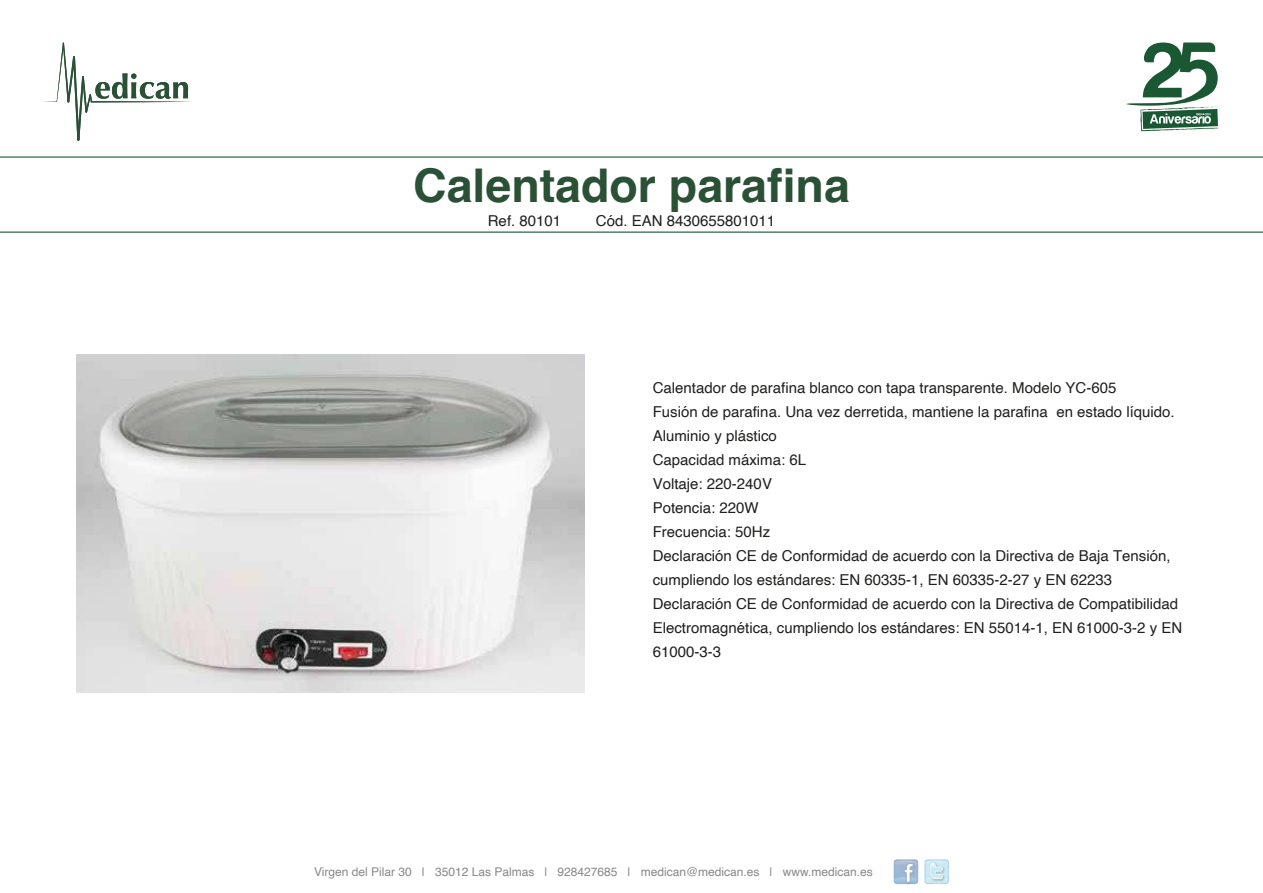
<style>
.page{position:relative;width:1263px;height:893px;background:#fff}
.page>*{position:absolute;margin:0;border:0;box-sizing:border-box;transform-origin:0 0}
.t1{font:700 46.5px "Helvetica";color:#2a5135}
.t2{font:15px/24px "Helvetica";color:#1f1f1d}
.t3{font:12px "Helvetica";color:#888887}
</style>
<div class="page">
<svg style="left:44px;top:42px;width:147px;height:99px"></svg>
<svg style="left:1126px;top:43px;width:94px;height:88px"></svg>
<svg style="left:894px;top:859px;width:24px;height:25px"></svg>
<svg style="left:894px;top:860px;width:24px;height:24px"></svg>
<svg style="left:924px;top:859px;width:25px;height:25px"></svg>
<svg style="left:924px;top:860px;width:25px;height:24px"></svg>
<hr style="left:0;top:232px;width:1263px;height:1px;background:#1a5733">
<hr style="left:0;top:156px;width:1263px;height:2px;background:#1a5733">
<img style="left:77px;top:354px;width:507px;height:339px">
<h1 class="t1" style="left:413px;top:157px;width:438px">Calentador parafina</h1>
<p class="t2" style="left:488px;top:210px;width:75px">Ref. 80101</p>
<p class="t2" style="left:596px;top:210px;width:181px">Cód. EAN 8430655801011</p>
<p class="t2" style="left:653px;top:376px;width:531px">Calentador de parafina blanco con tapa transparente. Modelo YC-605<br>Fusión de parafina. Una vez derretida, mantiene la parafina en estado líquido.<br>Aluminio y plástico<br>Capacidad máxima: 6L<br>Voltaje: 220-240V<br>Potencia: 220W<br>Frecuencia: 50Hz<br>Declaración CE de Conformidad de acuerdo con la Directiva de Baja Tensión, cumpliendo los estándares: EN 60335-1, EN 60335-2-27 y EN 62233<br>Declaración CE de Conformidad de acuerdo con la Directiva de Compatibilidad Electromagnética, cumpliendo los estándares: EN 55014-1, EN 61000-3-2 y EN 61000-3-3</p>
<p class="t3" style="left:314px;top:862px;width:560px">Virgen del Pilar 30 | 35012 Las Palmas | 928427685 | medican@medican.es | www.medican.es</p>
</div>
